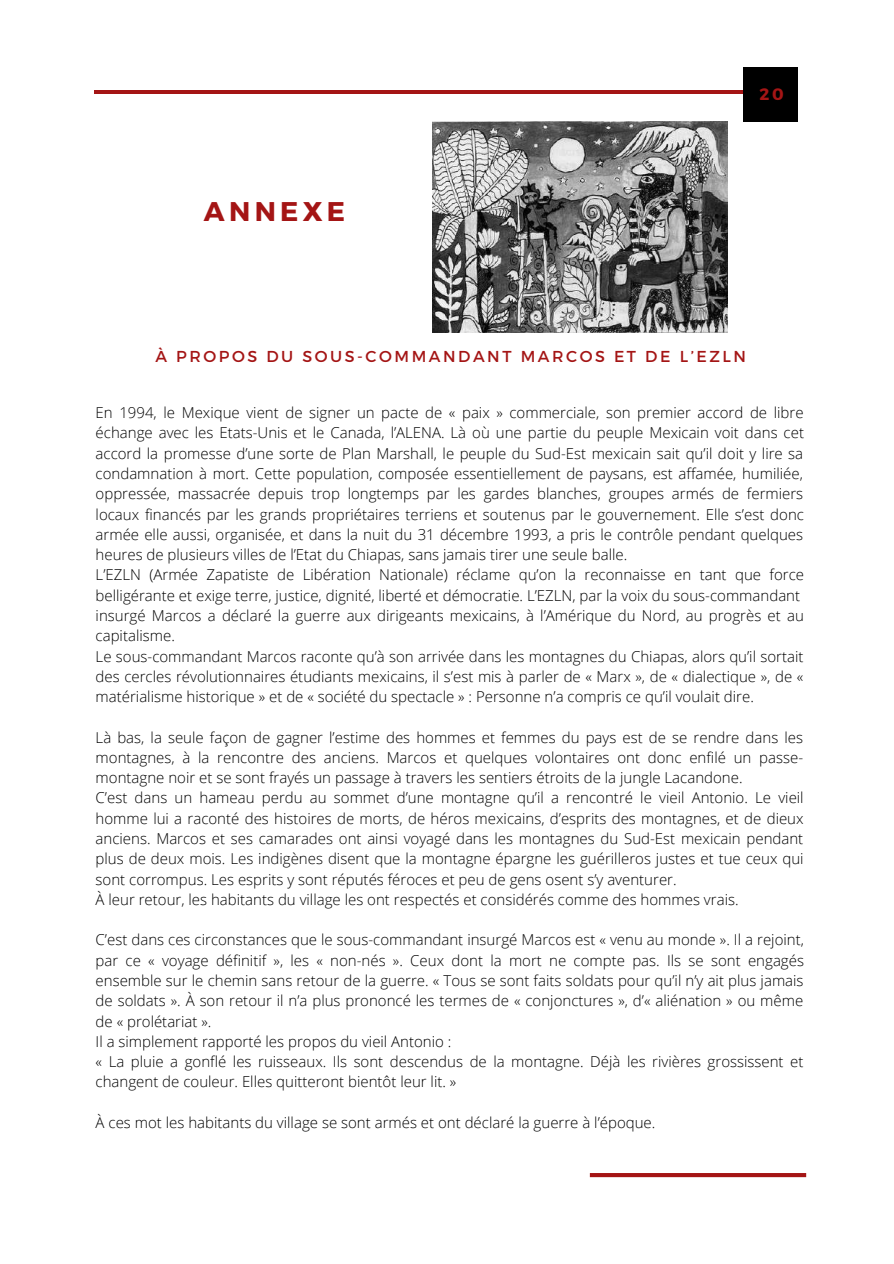
<style>
.page{position:relative;width:894px;height:1264px;background:#fff}
.page>*{position:absolute;margin:0;border:0;box-sizing:border-box;transform-origin:0 0}
.t1{font:700 27px "Montserrat";letter-spacing:.16em;color:#a41515}
.t2{font:700 16.5px "Montserrat";color:#a41515}
.t3{font:15.9px "Montserrat";letter-spacing:.16em;color:#a41515}
.t4{font:300 15px/20.2px "Open Sans";color:#000}
</style>
<div class="page">
<hr style="left:95px;top:90px;width:702px;height:3px;background:#a41515">
<div style="left:743px;top:68px;width:54px;height:53px;background:#000"></div>
<svg style="left:589px;top:1173px;width:217px;height:4px"></svg>
<img style="left:432px;top:122px;width:295px;height:210px">
<h1 class="t1" style="left:204px;top:194px;width:143px">ANNEXE</h1>
<p class="t2" style="left:759px;top:84px;width:26px">20</p>
<p class="t3" style="left:155px;top:346px;width:592px">À PROPOS DU SOUS-COMMANDANT MARCOS ET DE L’EZLN</p>
<p class="t4" style="left:96px;top:402px;width:709px">En 1994, le Mexique vient de signer un pacte de « paix » commerciale, son premier accord de libre échange avec les Etats-Unis et le Canada, l’ALENA. Là où une partie du peuple Mexicain voit dans cet accord la promesse d’une sorte de Plan Marshall, le peuple du Sud-Est mexicain sait qu’il doit y lire sa condamnation à mort. Cette population, composée essentiellement de paysans, est affamée, humiliée, oppressée, massacrée depuis trop longtemps par les gardes blanches, groupes armés de fermiers locaux financés par les grands propriétaires terriens et soutenus par le gouvernement. Elle s’est donc armée elle aussi, organisée, et dans la nuit du 31 décembre 1993, a pris le contrôle pendant quelques heures de plusieurs villes de l’Etat du Chiapas, sans jamais tirer une seule balle.<br>L’EZLN (Armée Zapatiste de Libération Nationale) réclame qu’on la reconnaisse en tant que force belligérante et exige terre, justice, dignité, liberté et démocratie. L’EZLN, par la voix du sous-commandant insurgé Marcos a déclaré la guerre aux dirigeants mexicains, à l’Amérique du Nord, au progrès et au capitalisme.<br>Le sous-commandant Marcos raconte qu’à son arrivée dans les montagnes du Chiapas, alors qu’il sortait des cercles révolutionnaires étudiants mexicains, il s’est mis à parler de « Marx », de « dialectique », de « matérialisme historique » et de « société du spectacle » : Personne n’a compris ce qu’il voulait dire.</p>
<p class="t4" style="left:96px;top:726px;width:709px">Là bas, la seule façon de gagner l’estime des hommes et femmes du pays est de se rendre dans les montagnes, à la rencontre des anciens. Marcos et quelques volontaires ont donc enfilé un passe&shy;montagne noir et se sont frayés un passage à travers les sentiers étroits de la jungle Lacandone.<br>C’est dans un hameau perdu au sommet d’une montagne qu’il a rencontré le vieil Antonio. Le vieil homme lui a raconté des histoires de morts, de héros mexicains, d’esprits des montagnes, et de dieux anciens. Marcos et ses camarades ont ainsi voyagé dans les montagnes du Sud-Est mexicain pendant plus de deux mois. Les indigènes disent que la montagne épargne les guérilleros justes et tue ceux qui sont corrompus. Les esprits y sont réputés féroces et peu de gens osent s’y aventurer.<br>À leur retour, les habitants du village les ont respectés et considérés comme des hommes vrais.</p>
<p class="t4" style="left:96px;top:929px;width:709px">C’est dans ces circonstances que le sous-commandant insurgé Marcos est « venu au monde ». Il a rejoint, par ce « voyage définitif », les « non-nés ». Ceux dont la mort ne compte pas. Ils se sont engagés ensemble sur le chemin sans retour de la guerre. « Tous se sont faits soldats pour qu’il n’y ait plus jamais de soldats ». À son retour il n’a plus prononcé les termes de « conjonctures », d’« aliénation » ou même de « prolétariat ».<br>Il a simplement rapporté les propos du vieil Antonio :<br>« La pluie a gonflé les ruisseaux. Ils sont descendus de la montagne. Déjà les rivières grossissent et changent de couleur. Elles quitteront bientôt leur lit. »</p>
<p class="t4" style="left:96px;top:1111px;width:561px">À ces mot les habitants du village se sont armés et ont déclaré la guerre à l’époque.</p>
</div>
